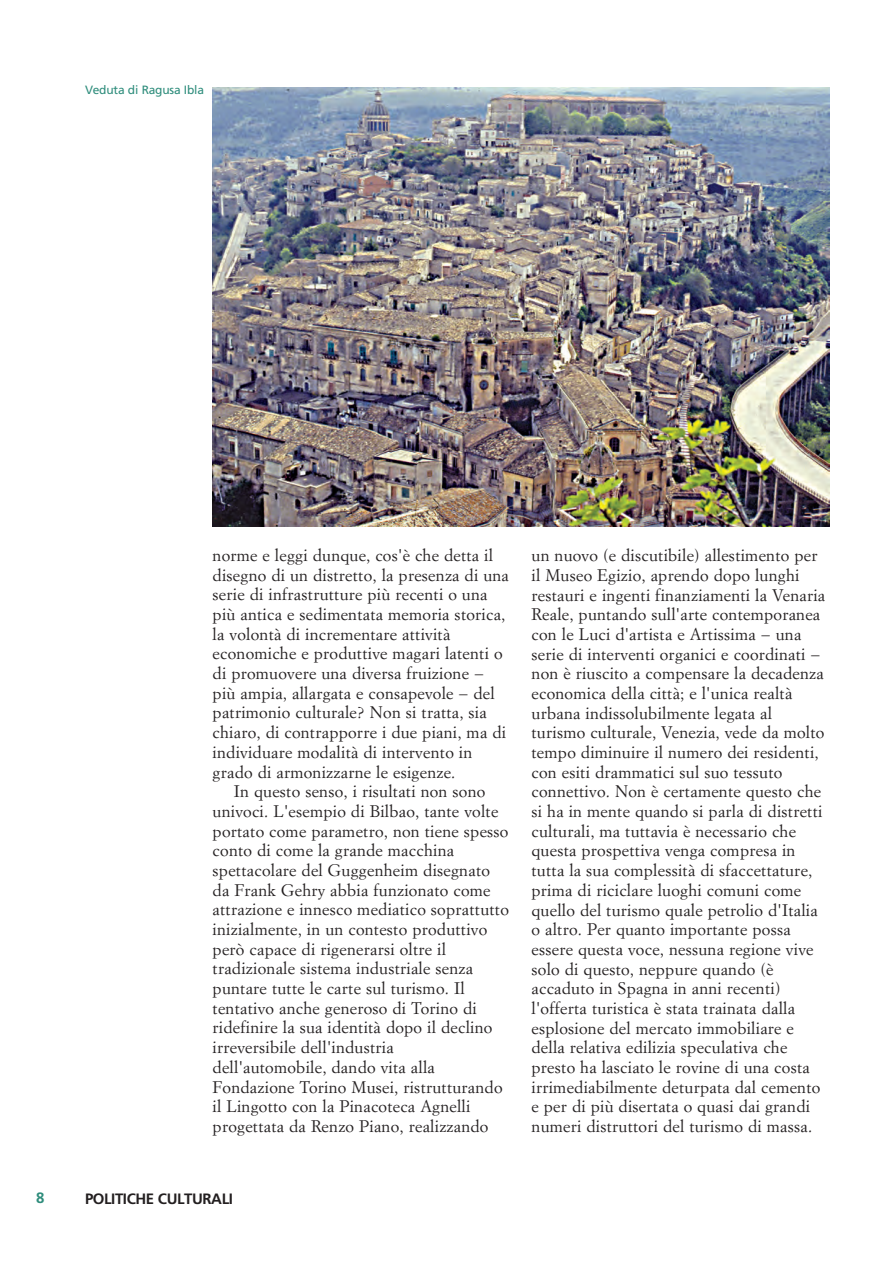
<style>
.page{position:relative;width:893px;height:1263px;background:#fff}
.page>*{position:absolute;margin:0;border:0;box-sizing:border-box;transform-origin:0 0}
.t1{font:16.5px/19.6px "Simoncini Garamond";letter-spacing:.015em;color:#231f20}
.t2{font:700 15px "Frutiger LT";letter-spacing:-.03em;color:#231f20}
.t3{font:700 15px "Frutiger CE";color:#2f8d7c}
.t4{font:12px "Frutiger LT Std";letter-spacing:-.015em;color:#2f8d7c}
</style>
<div class="page">
<img style="left:213px;top:87px;width:616px;height:439px">
<p class="t4" style="left:85px;top:85px;width:120px">Veduta di Ragusa Ibla</p>
<p class="t1" style="left:213px;top:547px;width:298px">norme e leggi dunque, cos'è che detta il disegno di un distretto, la presenza di una serie di infrastrutture più recenti o una più antica e sedimentata memoria storica, la volontà di incrementare attività economiche e produttive magari latenti o di promuovere una diversa fruizione − più ampia, allargata e consapevole − del patrimonio culturale? Non si tratta, sia chiaro, di contrapporre i due piani, ma di individuare modalità di intervento in grado di armonizzarne le esigenze.</p>
<p class="t1" style="left:213px;top:783px;width:298px;text-indent:21px">In questo senso, i risultati non sono univoci. L'esempio di Bilbao, tante volte portato come parametro, non tiene spesso conto di come la grande macchina spettacolare del Guggenheim disegnato da Frank Gehry abbia funzionato come attrazione e innesco mediatico soprattutto inizialmente, in un contesto produttivo però capace di rigenerarsi oltre il tradizionale sistema industriale senza puntare tutte le carte sul turismo. Il tentativo anche generoso di Torino di ridefinire la sua identità dopo il declino irreversibile dell'industria dell'automobile, dando vita alla Fondazione Torino Musei, ristrutturando il Lingotto con la Pinacoteca Agnelli progettata da Renzo Piano, realizzando</p>
<p class="t3" style="left:36px;top:1189px;width:10px">8</p>
<p class="t2" style="left:85px;top:1189px;width:149px">POLITICHE CULTURALI</p>
<p class="t1" style="left:531px;top:547px;width:295px">un nuovo (e discutibile) allestimento per il Museo Egizio, aprendo dopo lunghi restauri e ingenti finanziamenti la Venaria Reale, puntando sull'arte contemporanea con le Luci d'artista e Artissima − una serie di interventi organici e coordinati − non è riuscito a compensare la decadenza economica della città; e l'unica realtà urbana indissolubilmente legata al turismo culturale, Venezia, vede da molto tempo diminuire il numero dei residenti, con esiti drammatici sul suo tessuto connettivo. Non è certamente questo che si ha in mente quando si parla di distretti culturali, ma tuttavia è necessario che questa prospettiva venga compresa in tutta la sua complessità di sfaccettature, prima di riciclare luoghi comuni come quello del turismo quale petrolio d'Italia o altro. Per quanto importante possa essere questa voce, nessuna regione vive solo di questo, neppure quando (è accaduto in Spagna in anni recenti) l'offerta turistica è stata trainata dalla esplosione del mercato immobiliare e della relativa edilizia speculativa che presto ha lasciato le rovine di una costa irrimediabilmente deturpata dal cemento e per di più disertata o quasi dai grandi numeri distruttori del turismo di massa.</p>
</div>
